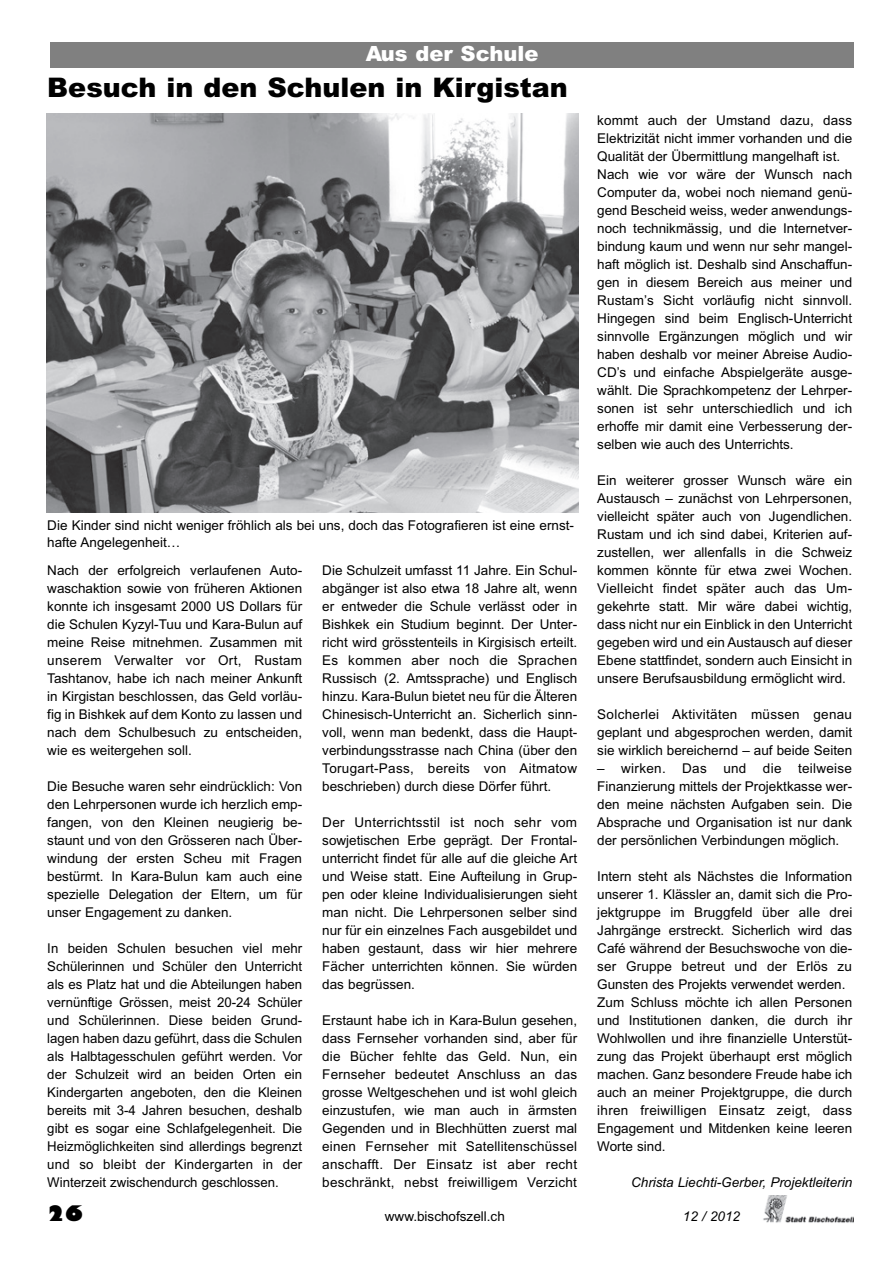
<style>
.page{position:relative;width:893px;height:1263px;background:#fff}
.page>*{position:absolute;margin:0;border:0;box-sizing:border-box;transform-origin:0 0}
.t1{font:900 27px "Arial";color:#000}
.t2{font:900 21px "Arial";color:#fff}
.t3{font:800 21px "Gill Sans";color:#000}
.t4{font:13.5px/18px "Arial";color:#000;text-align:justify}
.t5{font:italic 13.5px "Arial";color:#000}
</style>
<div class="page">
<img style="left:763px;top:1195px;width:91px;height:28px">
<div style="left:50px;top:42px;width:804px;height:25px;background:#808080"></div>
<img style="left:46px;top:114px;width:533px;height:398px">
<h2 class="t2" style="left:366px;top:46px;width:174px">Aus der Schule</h2>
<h1 class="t1" style="left:47px;top:77px;width:522px">Besuch in den Schulen in Kirgistan</h1>
<p class="t4" style="left:47px;top:518px;width:528px;line-height:16.5px">Die Kinder sind nicht weniger fröhlich als bei uns, doch das Fotografieren ist eine ernst&shy;hafte Angelegenheit…</p>
<p class="t4" style="left:47px;top:562px;width:256px">Nach der erfolgreich verlaufenen Auto&shy;waschaktion sowie von früheren Aktionen konnte ich insgesamt 2000 US Dollars für die Schulen Kyzyl-Tuu und Kara-Bulun auf meine Reise mitnehmen. Zusammen mit unserem Verwalter vor Ort, Rustam Tashtanov, habe ich nach meiner Ankunft in Kirgistan beschlossen, das Geld vorläu&shy;fig in Bishkek auf dem Konto zu lassen und nach dem Schulbesuch zu entscheiden, wie es weitergehen soll.</p>
<p class="t4" style="left:47px;top:778px;width:256px">Die Besuche waren sehr eindrücklich: Von den Lehrpersonen wurde ich herzlich emp&shy;fangen, von den Kleinen neugierig be&shy;staunt und von den Grösseren nach Über&shy;windung der ersten Scheu mit Fragen bestürmt. In Kara-Bulun kam auch eine spezielle Delegation der Eltern, um für unser Engagement zu danken.</p>
<p class="t4" style="left:47px;top:940px;width:257px">In beiden Schulen besuchen viel mehr Schülerinnen und Schüler den Unterricht als es Platz hat und die Abteilungen haben vernünftige Grössen, meist 20-24 Schüler und Schülerinnen. Diese beiden Grund&shy;lagen haben dazu geführt, dass die Schulen als Halbtagesschulen geführt werden. Vor der Schulzeit wird an beiden Orten ein Kindergarten angeboten, den die Kleinen bereits mit 3-4 Jahren besuchen, deshalb gibt es sogar eine Schlafgelegenheit. Die Heizmöglichkeiten sind allerdings begrenzt und so bleibt der Kindergarten in der Winterzeit zwischendurch geschlossen.</p>
<p class="t4" style="left:322px;top:562px;width:256px">Die Schulzeit umfasst 11 Jahre. Ein Schul&shy;abgänger ist also etwa 18 Jahre alt, wenn er entweder die Schule verlässt oder in Bishkek ein Studium beginnt. Der Unter&shy;richt wird grösstenteils in Kirgisisch erteilt.<br>Es kommen aber noch die Sprachen Russisch (2. Amtssprache) und Englisch hinzu. Kara-Bulun bietet neu für die Älteren Chinesisch-Unterricht an. Sicherlich sinn&shy;voll, wenn man bedenkt, dass die Haupt&shy;verbindungsstrasse nach China (über den Torugart-Pass, bereits von Aitmatow beschrieben) durch diese Dörfer führt.</p>
<p class="t4" style="left:322px;top:814px;width:256px">Der Unterrichtsstil ist noch sehr vom sowjetischen Erbe geprägt. Der Frontal&shy;unterricht findet für alle auf die gleiche Art und Weise statt. Eine Aufteilung in Grup&shy;pen oder kleine Individualisierungen sieht man nicht. Die Lehrpersonen selber sind nur für ein einzelnes Fach ausgebildet und haben gestaunt, dass wir hier mehrere Fächer unterrichten können. Sie würden das begrüssen.</p>
<p class="t4" style="left:322px;top:1012px;width:256px">Erstaunt habe ich in Kara-Bulun gesehen, dass Fernseher vorhanden sind, aber für die Bücher fehlte das Geld. Nun, ein Fernseher bedeutet Anschluss an das grosse Weltgeschehen und ist wohl gleich einzustufen, wie man auch in ärmsten Gegenden und in Blechhütten zuerst mal einen Fernseher mit Satellitenschüssel anschafft. Der Einsatz ist aber recht beschränkt, nebst freiwilligem Verzicht</p>
<p class="t4" style="left:597px;top:112px;width:256px;text-align:left">kommt auch der Umstand dazu, dass Elektrizität nicht immer vorhanden und die Qualität der Übermittlung mangelhaft ist.<br>Nach wie vor wäre der Wunsch nach Computer da, wobei noch niemand genü&shy;gend Bescheid weiss, weder anwendungs&shy;noch technikmässig, und die Internetver&shy;bindung kaum und wenn nur sehr mangel&shy;haft möglich ist. Deshalb sind Anschaffun&shy;gen in diesem Bereich aus meiner und Rustam’s Sicht vorläufig nicht sinnvoll.<br>Hingegen sind beim Englisch-Unterricht sinnvolle Ergänzungen möglich und wir haben deshalb vor meiner Abreise Audio-CD’s und einfache Abspielgeräte ausge&shy;wählt. Die Sprachkompetenz der Lehrper&shy;sonen ist sehr unterschiedlich und ich erhoffe mir damit eine Verbesserung der&shy;selben wie auch des Unterrichts.</p>
<p class="t4" style="left:597px;top:472px;width:256px">Ein weiterer grosser Wunsch wäre ein Austausch – zunächst von Lehrpersonen, vielleicht später auch von Jugendlichen.<br>Rustam und ich sind dabei, Kriterien auf&shy;zustellen, wer allenfalls in die Schweiz kommen könnte für etwa zwei Wochen.<br>Vielleicht findet später auch das Um&shy;gekehrte statt. Mir wäre dabei wichtig, dass nicht nur ein Einblick in den Unterricht gegeben wird und ein Austausch auf dieser Ebene stattfindet, sondern auch Einsicht in unsere Berufsausbildung ermöglicht wird.</p>
<p class="t4" style="left:597px;top:706px;width:256px">Solcherlei Aktivitäten müssen genau geplant und abgesprochen werden, damit sie wirklich bereichernd – auf beide Seiten</p>
<p class="t4" style="left:597px;top:760px;width:256px">– wirken. Das und die teilweise Finanzierung mittels der Projektkasse wer&shy;den meine nächsten Aufgaben sein. Die Absprache und Organisation ist nur dank der persönlichen Verbindungen möglich.</p>
<p class="t4" style="left:597px;top:868px;width:257px;text-align:left">Intern steht als Nächstes die Information unserer 1. Klässler an, damit sich die Pro&shy;jektgruppe im Bruggfeld über alle drei Jahrgänge erstreckt. Sicherlich wird das Café während der Besuchswoche von die&shy;ser Gruppe betreut und der Erlös zu Gunsten des Projekts verwendet werden.<br>Zum Schluss möchte ich allen Personen und Institutionen danken, die durch ihr Wohlwollen und ihre finanzielle Unterstüt&shy;zung das Projekt überhaupt erst möglich machen. Ganz besondere Freude habe ich auch an meiner Projektgruppe, die durch ihren freiwilligen Einsatz zeigt, dass Engagement und Mitdenken keine leeren Worte sind.</p>
<p class="t5" style="left:631px;top:1177px;width:223px">Christa Liechti-Gerber, Projektleiterin</p>
<h2 class="t3" style="left:47px;top:1202px;width:37px">26</h2>
<p class="t4" style="left:385px;top:1208px;width:122px">www.bischofszell.ch</p>
<p class="t5" style="left:683px;top:1211px;width:59px">12 / 2012</p>
</div>
